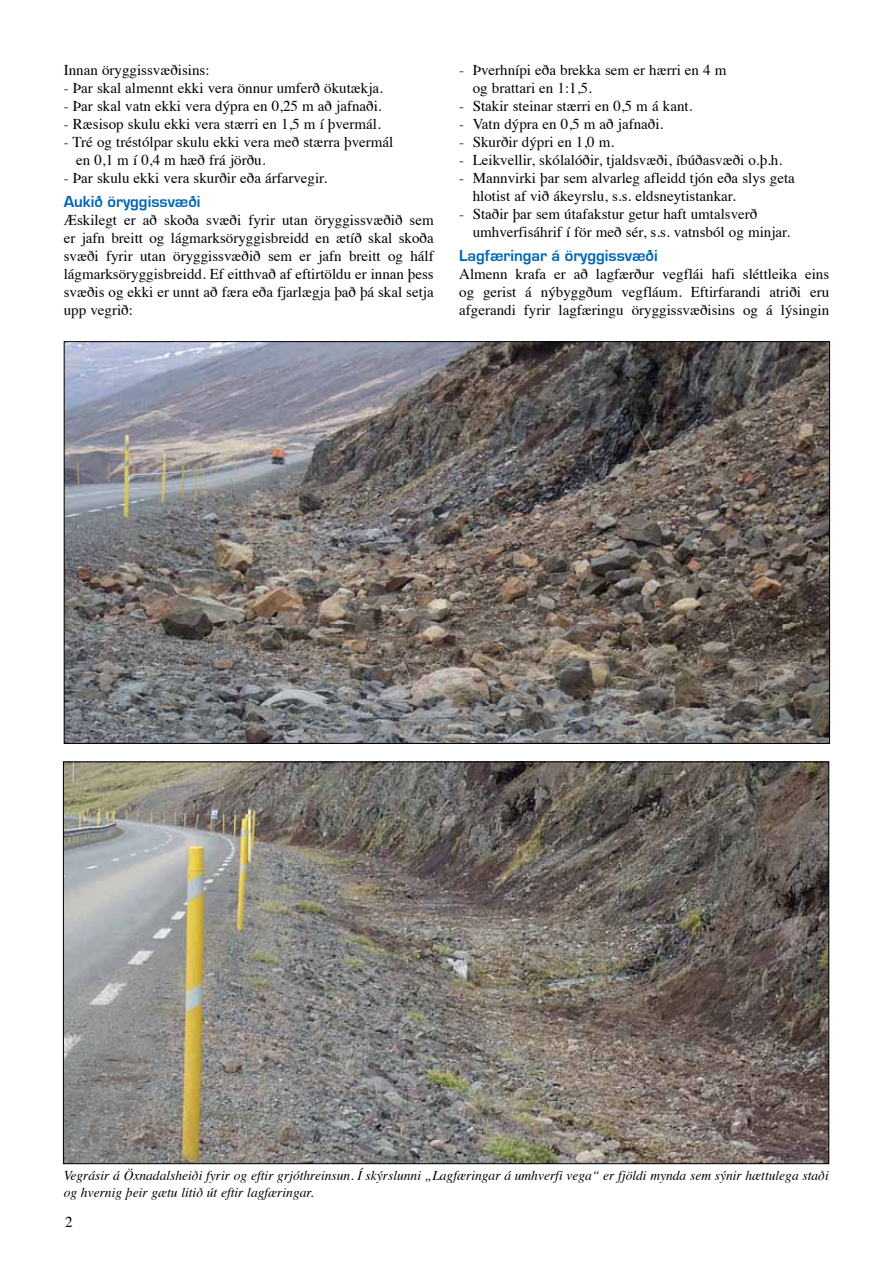
<style>
.page{position:relative;width:893px;height:1263px;background:#fff}
.page>*{position:absolute;margin:0;border:0;box-sizing:border-box;transform-origin:0 0}
.t1{font:700 16.5px "Eurostile";color:#0065b2}
.t2{font:15px/18px "Times";color:#000}
.t3{font:italic 13.5px/16.5px "Times";color:#000}
</style>
<div class="page">
<img style="left:65px;top:763px;width:762px;height:399px">
<img style="left:66px;top:343px;width:762px;height:399px">
<p class="t2" style="left:64px;top:60px;width:147px">Innan öryggissvæðisins:</p>
<p class="t2" style="left:64px;top:78px;width:321px">- Þar skal almennt ekki vera önnur umferð ökutækja.</p>
<p class="t2" style="left:64px;top:96px;width:319px">- Þar skal vatn ekki vera dýpra en 0,25 m að jafnaði.</p>
<p class="t2" style="left:64px;top:114px;width:319px">- Ræsisop skulu ekki vera stærri en 1,5 m í þvermál.</p>
<p class="t2" style="left:76px;top:132px;width:319px;text-indent:-12px">- Tré og tréstólpar skulu ekki vera með stærra þvermál en 0,1 m í 0,4 m hæð frá jörðu.</p>
<p class="t2" style="left:64px;top:168px;width:265px">- Þar skulu ekki vera skurðir eða árfarvegir.</p>
<p class="t1" style="left:64px;top:193px;width:138px">Aukið öryggissvæði</p>
<p class="t2" style="left:64px;top:210px;width:371px;text-align:justify">Æskilegt er að skoða svæði fyrir utan öryggissvæðið sem er jafn breitt og lágmarksöryggisbreidd en ætíð skal skoða svæði fyrir utan öryggissvæðið sem er jafn breitt og hálf lágmarksöryggisbreidd. Ef eitthvað af eftirtöldu er innan þess svæðis og ekki er unnt að færa eða fjarlægja það þá skal setja upp vegrið:</p>
<p class="t2" style="left:473px;top:60px;width:255px;text-indent:-14px">- Þverhnípi eða brekka sem er hærri en 4 m og brattari en 1:1,5.</p>
<p class="t2" style="left:459px;top:96px;width:235px">- Stakir steinar stærri en 0,5 m á kant.</p>
<p class="t2" style="left:459px;top:114px;width:206px">- Vatn dýpra en 0,5 m að jafnaði.</p>
<p class="t2" style="left:459px;top:132px;width:156px">- Skurðir dýpri en 1,0 m.</p>
<p class="t2" style="left:459px;top:150px;width:324px">- Leikvellir, skólalóðir, tjaldsvæði, íbúðasvæði o.þ.h.</p>
<p class="t2" style="left:473px;top:168px;width:324px;text-indent:-14px">- Mannvirki þar sem alvarleg afleidd tjón eða slys geta hlotist af við ákeyrslu, s.s. eldsneytistankar.</p>
<p class="t2" style="left:473px;top:204px;width:319px;text-indent:-14px">- Staðir þar sem útafakstur getur haft umtalsverð umhverfisáhrif í för með sér, s.s. vatnsból og minjar.</p>
<p class="t1" style="left:459px;top:247px;width:200px">Lagfæringar á öryggissvæði</p>
<p class="t2" style="left:459px;top:264px;width:371px;text-align:justify">Almenn krafa er að lagfærður vegflái hafi sléttleika eins og gerist á nýbyggðum vegfláum. Eftirfarandi atriði eru afgerandi fyrir lagfæringu öryggissvæðisins og á lýsingin</p>
<p class="t3" style="left:64px;top:1167px;width:766px">Vegrásir á Öxnadalsheiði fyrir og eftir grjóthreinsun. Í skýrslunni „Lagfæringar á umhverfi vega“ er fjöldi mynda sem sýnir hættulega staði og hvernig þeir gætu litið út eftir lagfæringar.</p>
<p class="t2" style="left:65px;top:1211px;width:9px">2</p>
</div>
